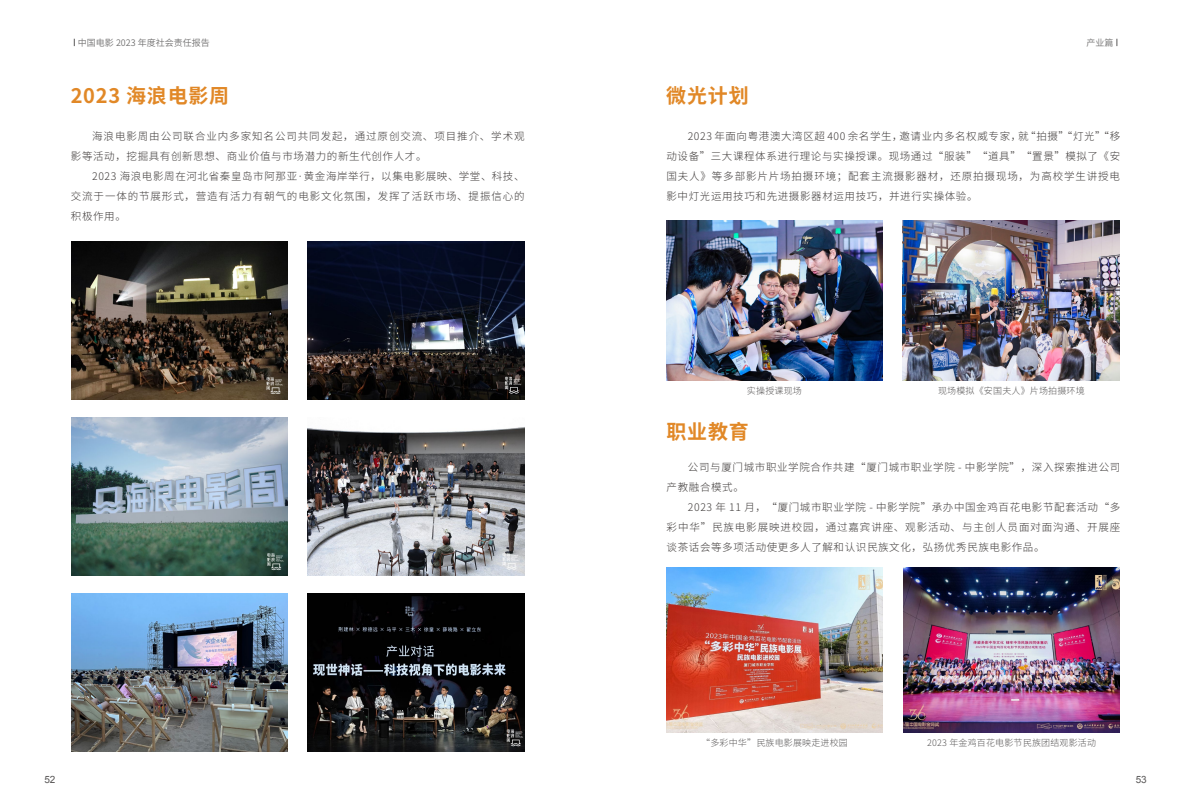
<style>
.page{position:relative;width:1191px;height:808px;background:#fff}
.page>*{position:absolute;margin:0;border:0;box-sizing:border-box;transform-origin:0 0}
.t1{font:700 20px "Source Han Sans CN";letter-spacing:.04em;color:#e18827}
.t2{font:300 10.5px/20px "Source Han Sans CN";letter-spacing:.06em;color:#3e3a39;text-align:justify}
.t3{font:300 10.5px/20px "Source Han Sans CN";letter-spacing:.09em;color:#3e3a39}
.t4{font:10px "Arial";color:#595757}
.t5{font:300 9px "Source Han Sans CN";letter-spacing:.02em;color:#595757}
.t6{font:9px "Source Han Sans SC";color:#727171}
</style>
<div class="page">
<img style="left:71px;top:241px;width:216px;height:158px">
<img style="left:71px;top:417px;width:216px;height:158px">
<img style="left:71px;top:593px;width:216px;height:158px">
<img style="left:308px;top:241px;width:216px;height:158px">
<img style="left:308px;top:427px;width:216px;height:148px">
<img style="left:308px;top:593px;width:216px;height:158px">
<img style="left:666px;top:220px;width:216px;height:160px">
<img style="left:667px;top:567px;width:215px;height:165px">
<img style="left:902px;top:220px;width:217px;height:160px">
<img style="left:903px;top:567px;width:216px;height:165px">
<p class="t6" style="left:78px;top:37px;width:133px">中国电影 2023 年度社会责任报告</p>
<p class="t6" style="left:1086px;top:37px;width:28px">产业篇</p>
<h1 class="t1" style="left:71px;top:84px;width:160px">2023 海浪电影周</h1>
<h1 class="t1" style="left:666px;top:84px;width:84px">微光计划</h1>
<p class="t3" style="left:71px;top:126px;width:455px;text-indent:21px">海浪电影周由公司联合业内多家知名公司共同发起，通过原创交流、项目推介、学术观影等活动，挖掘具有创新思想、商业价值与市场潜力的新生代创作人才。</p>
<p class="t2" style="left:71px;top:166px;width:455px;text-indent:21px">2023 海浪电影周在河北省秦皇岛市阿那亚·黄金海岸举行，以集电影展映、学堂、科技、交流于一体的节展形式，营造有活力有朝气的电影文化氛围，发挥了活跃市场、提振信心的积极作用。</p>
<p class="t2" style="left:666px;top:126px;width:455px;text-indent:21px">2023 年面向粤港澳大湾区超 400 余名学生，邀请业内多名权威专家，就“拍摄”“灯光”“移动设备”三大课程体系进行理论与实操授课。现场通过“服装”“道具”“置景”模拟了《安国夫人》等多部影片片场拍摄环境；配套主流摄影器材，还原拍摄现场，为高校学生讲授电影中灯光运用技巧和先进摄影器材运用技巧，并进行实操体验。</p>
<p class="t5" style="left:747px;top:385px;width:56px">实操授课现场</p>
<h1 class="t1" style="left:666px;top:421px;width:84px">职业教育</h1>
<p class="t5" style="left:938px;top:385px;width:148px">现场模拟《安国夫人》片场拍摄环境</p>
<p class="t2" style="left:666px;top:458px;width:455px;text-indent:21px">公司与厦门城市职业学院合作共建“厦门城市职业学院 - 中影学院”，深入探索推进公司产教融合模式。</p>
<p class="t2" style="left:666px;top:498px;width:455px;text-indent:21px">2023 年 11 月，“厦门城市职业学院 - 中影学院”承办中国金鸡百花电影节配套活动“多彩中华”民族电影展映进校园，通过嘉宾讲座、观影活动、与主创人员面对面沟通、开展座谈茶话会等多项活动使更多人了解和认识民族文化，弘扬优秀民族电影作品。</p>
<p class="t5" style="left:701px;top:738px;width:148px">“多彩中华”民族电影展映走进校园</p>
<p class="t5" style="left:927px;top:738px;width:170px">2023 年金鸡百花电影节民族团结观影活动</p>
<p class="t4" style="left:44px;top:773px;width:13px">52</p>
<p class="t4" style="left:1135px;top:773px;width:13px">53</p>
</div>
